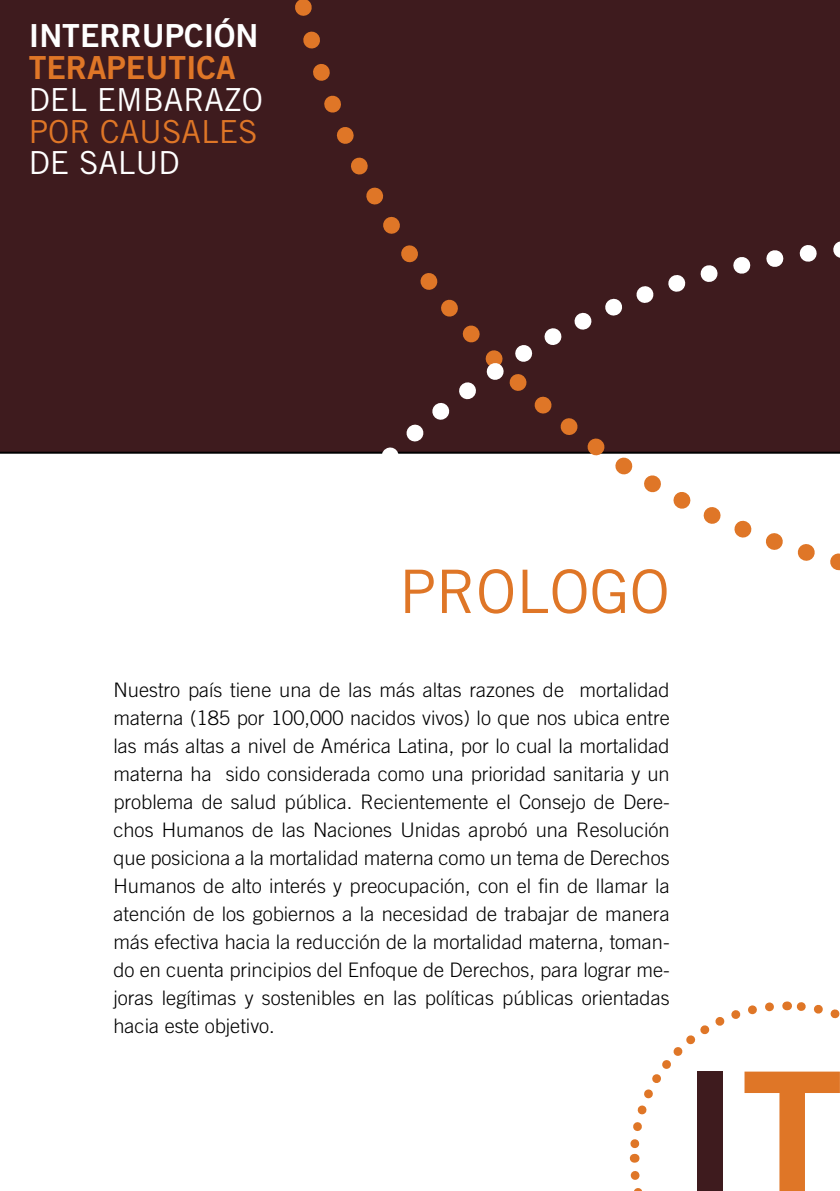
<style>
.page{position:relative;width:840px;height:1191px;background:#fff}
.page>*{position:absolute;margin:0;border:0;box-sizing:border-box;transform-origin:0 0}
.t1{font:184.8px "Trade Gothic Bold Two";color:#3e1b1e}
.t2{font:60px "Trade Gothic";color:#df7627}
.t3{font:31.8px "Trade Gothic";color:#fff}
.t4{font:31.8px "Trade Gothic Bold Two";color:#fff}
.t5{font:31.8px "Trade Gothic Bold Two";color:#df7627}
.t6{font:31.8px "Trade Gothic";color:#df7627}
.t7{font:300 20px/28px "Trade Gothic";color:#000;text-align:justify}
.s1{color:#df7627}
</style>
<div class="page">
<div style="left:0;top:0;width:268px;height:454px;background:#3e1b1e"></div>
<div style="left:268px;top:0;width:571px;height:230px;background:#3e1b1e"></div>
<svg style="left:145px;top:230px;width:694px;height:341px"></svg>
<svg style="left:629px;top:1001px;width:211px;height:190px"></svg>
<h3 class="t4" style="left:29px;top:16px;width:231px">INTERRUPCIÓN</h3>
<h3 class="t5" style="left:29px;top:48px;width:208px">TERAPEUTICA</h3>
<h3 class="t3" style="left:29px;top:80px;width:235px">DEL EMBARAZO</h3>
<h3 class="t6" style="left:29px;top:112px;width:230px">POR CAUSALES</h3>
<h3 class="t3" style="left:29px;top:144px;width:152px">DE SALUD</h3>
<h2 class="t2" style="left:399px;top:555px;width:272px">PROLOGO</h2>
<p class="t7" style="left:113px;top:675px;width:557px">Nuestro país tiene una de las más altas razones de mortalidad materna (185 por 100,000 nacidos vivos) lo que nos ubica entre las más altas a nivel de América Latina, por lo cual la mortalidad materna ha sido considerada como una prioridad sanitaria y un problema de salud pública. Recientemente el Consejo de Dere&shy;chos Humanos de las Naciones Unidas aprobó una Resolución que posiciona a la mortalidad materna como un tema de Derechos Humanos de alto interés y preocupación, con el fin de llamar la atención de los gobiernos a la necesidad de trabajar de manera más efectiva hacia la reducción de la mortalidad materna, toman&shy;do en cuenta principios del Enfoque de Derechos, para lograr me&shy;joras legítimas y sostenibles en las políticas públicas orientadas hacia este objetivo.</p>
<h1 class="t1" style="left:678px;top:1024px;width:166px">I<span class="s1">T</span></h1>
</div>
